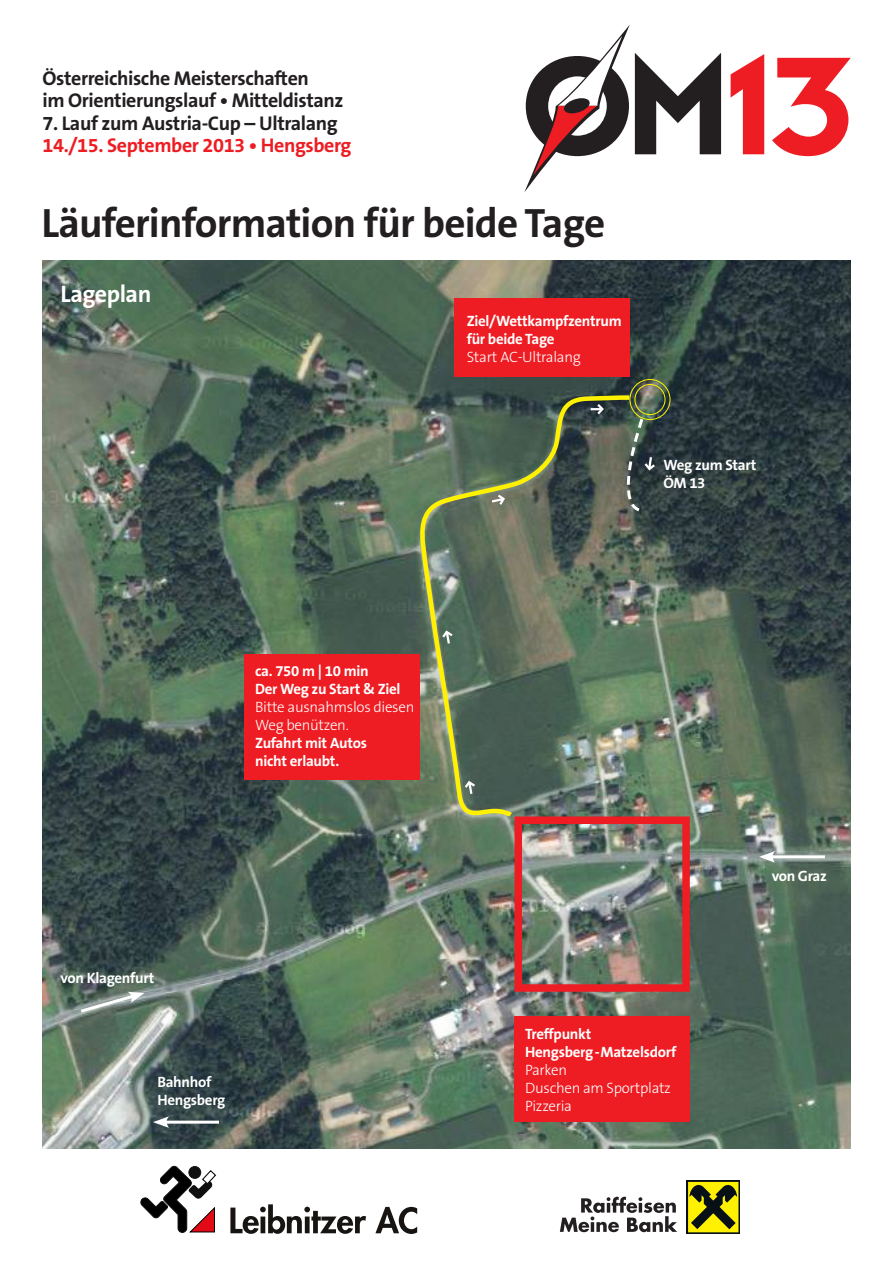
<style>
.page{position:relative;width:893px;height:1263px;background:#fff}
.page>*{position:absolute;margin:0;border:0;box-sizing:border-box;transform-origin:0 0}
.t1{font:500 153.6px "Bonn";color:#231f20}
.t2{font:700 41.25px "The Sans B7";letter-spacing:-.02em;color:#231f20}
.t3{font:700 24px "The Sans B7";letter-spacing:-.02em;color:#fff}
.t4{font:700 19.95px/22.5px "The Sans B7";letter-spacing:-.02em;color:#231f20}
.t5{font:700 19.95px "The Sans B7";letter-spacing:-.02em;color:#ee1d23}
.t6{font:700 15px/18px "The Sans B7";letter-spacing:-.02em;color:#fff}
.t7{font:300 15px/18px "The Sans B3";letter-spacing:-.02em;color:#fff}
.s1{color:#ee1d23}
</style>
<div class="page">
<img style="left:43px;top:260px;width:807px;height:889px">
<svg style="left:524px;top:25px;width:106px;height:167px"></svg>
<div style="left:514px;top:816px;width:176px;height:176px;border:8px solid #ee1d23"></div>
<div style="left:514px;top:1016px;width:176px;height:106px;background:#ee1d23"></div>
<div style="left:245px;top:654px;width:175px;height:125px;background:#ee1d23"></div>
<div style="left:454px;top:298px;width:175px;height:79px;background:#ee1d23"></div>
<hr style="left:769px;top:855px;width:56px;height:3px;background:#fff">
<svg style="left:759px;top:851px;width:16px;height:12px"></svg>
<hr style="left:163px;top:1120px;width:56px;height:3px;background:#fff">
<svg style="left:153px;top:1116px;width:16px;height:12px"></svg>
<svg style="left:78px;top:992px;width:67px;height:23px"></svg>
<svg style="left:417px;top:393px;width:217px;height:427px"></svg>
<div style="left:629px;top:379px;width:41px;height:41px;border:1px solid #fff101;border-radius:50%"></div>
<div style="left:634px;top:384px;width:31px;height:31px;border:1px solid #fff101;border-radius:50%"></div>
<svg style="left:591px;top:402px;width:14px;height:15px"></svg>
<svg style="left:489px;top:492px;width:18px;height:15px"></svg>
<svg style="left:440px;top:629px;width:15px;height:17px"></svg>
<svg style="left:463px;top:779px;width:15px;height:17px"></svg>
<svg style="left:613px;top:416px;width:44px;height:98px"></svg>
<svg style="left:230px;top:1204px;width:136px;height:30px"></svg>
<svg style="left:375px;top:1207px;width:42px;height:27px"></svg>
<svg style="left:140px;top:1166px;width:77px;height:66px"></svg>
<svg style="left:686px;top:1180px;width:54px;height:54px"></svg>
<div style="left:688px;top:1182px;width:50px;height:50px;background:#fff101"></div>
<svg style="left:689px;top:1184px;width:48px;height:45px"></svg>
<svg style="left:560px;top:1197px;width:117px;height:35px"></svg>
<h3 class="t4" style="left:43px;top:68px;width:303px">Österreichische Meisterschaften<br>im Orientierungslauf • Mitteldistanz</h3>
<h3 class="t4" style="left:43px;top:113px;width:297px">7. Lauf zum Austria-Cup – Ultralang</h3>
<h3 class="t5" style="left:43px;top:135px;width:310px">14./15. September 2013 • Hengsberg</h3>
<h1 class="t1" style="left:521px;top:31px;width:333px">OM<span class="s1">13</span></h1>
<h2 class="t2" style="left:41px;top:201px;width:565px">Läuferinformation für beide Tage</h2>
<h3 class="t3" style="left:61px;top:281px;width:92px">Lageplan</h3>
<p class="t6" style="left:467px;top:312px;width:157px">Ziel/Wettkampfzentrum für beide Tage</p>
<p class="t7" style="left:467px;top:348px;width:116px">Start AC-Ultralang</p>
<p class="t6" style="left:663px;top:457px;width:95px">Weg zum Start<br>ÖM 13</p>
<p class="t6" style="left:255px;top:663px;width:147px">ca. 750 m | 10 min<br>Der Weg zu Start &amp; Ziel</p>
<p class="t7" style="left:255px;top:699px;width:161px">Bitte ausnahmslos diesen<br>Weg benützen.</p>
<p class="t6" style="left:255px;top:735px;width:113px">Zufahrt mit Autos nicht erlaubt.</p>
<p class="t6" style="left:61px;top:969px;width:95px">von Klagenfurt</p>
<p class="t6" style="left:157px;top:1073px;width:70px">Bahnhof<br>Hengsberg</p>
<p class="t6" style="left:525px;top:1025px;width:153px">Treffpunkt<br>Hengsberg - Matzelsdorf</p>
<p class="t7" style="left:525px;top:1062px;width:147px">Parken<br>Duschen am Sportplatz<br>Pizzeria</p>
<p class="t6" style="left:772px;top:868px;width:57px">von Graz</p>
</div>
